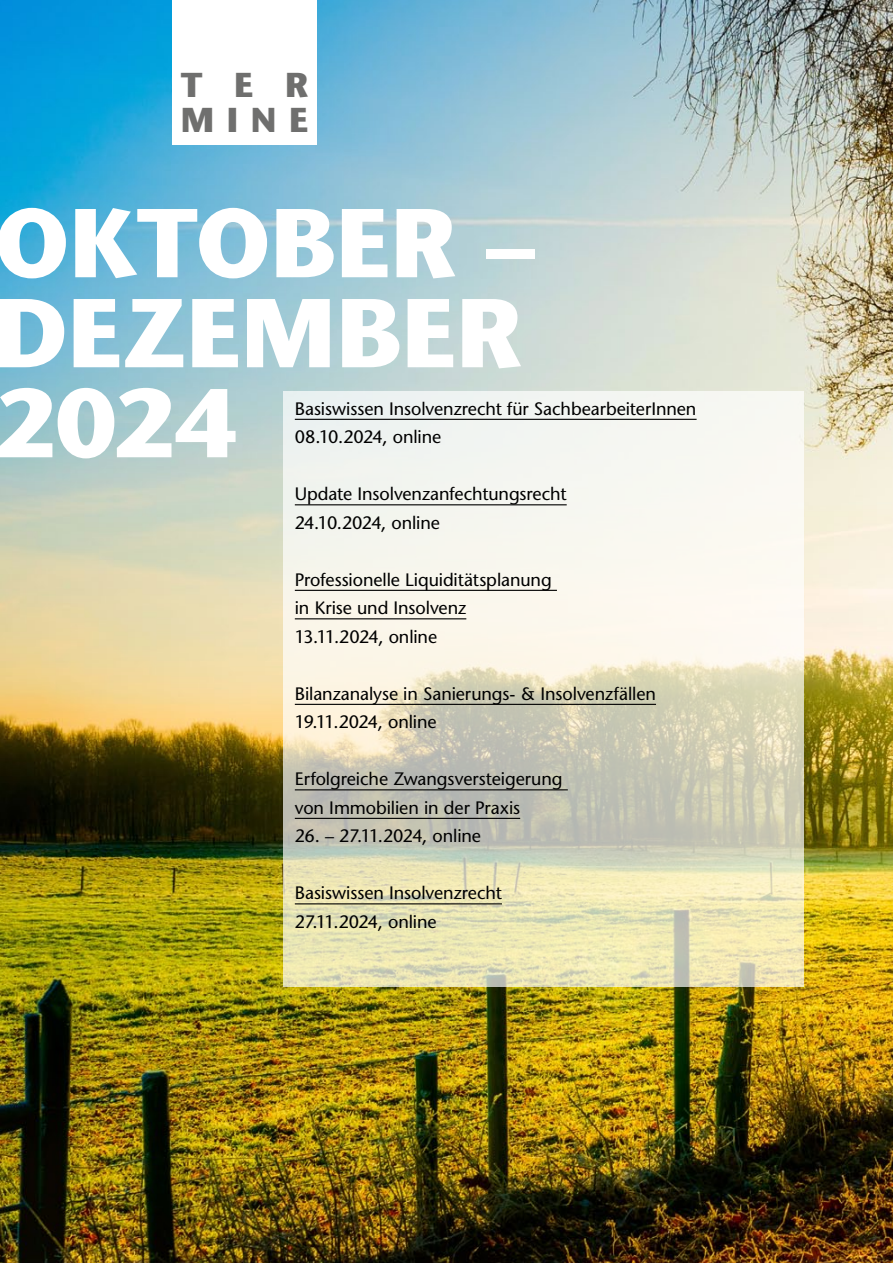
<style>
.page{position:relative;width:893px;height:1263px;background:#fff}
.page>*{position:absolute;margin:0;border:0;box-sizing:border-box;transform-origin:0 0}
.t1{font:700 97.5px/90px "Stone Sans";letter-spacing:.005em;color:#fff}
.t2{font:700 34.5px/34.5px "Stone Sans";letter-spacing:.365em;color:#6f6f6e}
.t3{font:18px/28.5px "Stone Sans";letter-spacing:-.005em;color:#000}
</style>
<div class="page">
<img style="left:0;top:0;width:893px;height:1263px">
<svg style="left:283px;top:391px;width:521px;height:595px"></svg>
<div style="left:172px;top:0;width:145px;height:145px;background:#fff"></div>
<hr style="left:295px;top:419px;width:402px;height:1px;background:#000">
<hr style="left:295px;top:504px;width:272px;height:1px;background:#000">
<hr style="left:295px;top:590px;width:262px;height:1px;background:#000">
<hr style="left:295px;top:618px;width:171px;height:1px;background:#000">
<hr style="left:295px;top:704px;width:361px;height:1px;background:#000">
<hr style="left:295px;top:789px;width:273px;height:1px;background:#000">
<hr style="left:295px;top:818px;width:225px;height:1px;background:#000">
<hr style="left:295px;top:903px;width:207px;height:1px;background:#000">
<h2 class="t2" style="left:181px;top:68px;width:129px">TER<br>MINE</h2>
<h1 class="t1" style="left:-6px;top:198px;width:543px">OKTOBER –<br>DEZEMBER<br>2024</h1>
<p class="t3" style="left:295px;top:394px;width:403px">Basiswissen Insolvenzrecht für SachbearbeiterInnen<br>08.10.2024, online</p>
<p class="t3" style="left:295px;top:480px;width:273px">Update Insolvenzanfechtungsrecht<br>24.10.2024, online</p>
<p class="t3" style="left:295px;top:565px;width:258px">Professionelle Liquiditätsplanung in Krise und Insolvenz<br>13.11.2024, online</p>
<p class="t3" style="left:295px;top:679px;width:363px">Bilanzanalyse in Sanierungs- &amp; Insolvenzfällen<br>19.11.2024, online</p>
<p class="t3" style="left:295px;top:765px;width:269px">Erfolgreiche Zwangsversteigerung von Immobilien in der Praxis</p>
<p class="t3" style="left:295px;top:822px;width:188px">26. – 27.11.2024, online</p>
<p class="t3" style="left:295px;top:879px;width:209px">Basiswissen Insolvenzrecht<br>27.11.2024, online</p>
</div>
